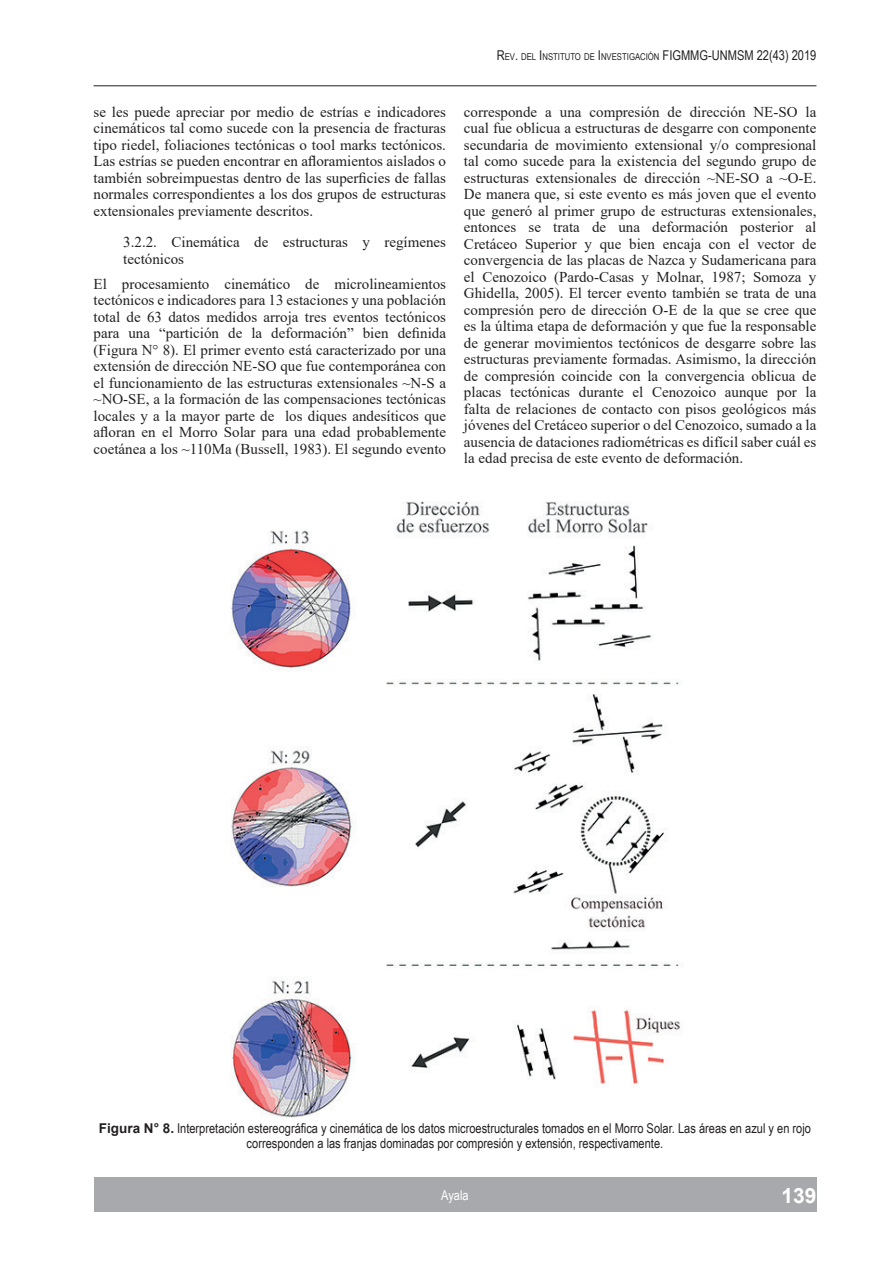
<style>
.page{position:relative;width:893px;height:1263px;background:#fff}
.page>*{position:absolute;margin:0;border:0;box-sizing:border-box;transform-origin:0 0}
.t1{font:700 21px "Arial";color:#fff}
.t2{font:15px/16.5px "Times New Roman";color:#231f20;text-align:justify}
.t3{font:13.5px/15px "Arial Narrow";color:#231f20;text-align:center}
.t4{font:13.5px "Arial Narrow";color:#fff}
.t5{font:9.45px "Arial Narrow";color:#231f20}
.s1{font-size:13.5px}
.s2{font-family:"Arial";font-weight:700}
</style>
<div class="page">
<div style="left:94px;top:1178px;width:722px;height:34px;background:#a8a9ad"></div>
<hr style="left:94px;top:85px;width:722px;height:1px;background:#231f20">
<img style="left:231px;top:502px;width:450px;height:616px">
<p class="t5" style="left:497px;top:50px;width:321px"><span class="s1">R</span>EV<span class="s1">.</span> DEL <span class="s1">I</span>NSTITUTO DE <span class="s1">I</span>NVESTIGACIÓN <span class="s1">FIGMMG-UN MSM 22(43) 2019</span></p>
<p class="t2" style="left:94px;top:103px;width:354px">se les puede apreciar por medio de estrías e indicadores cinemáticos tal como sucede con la presencia de fracturas tipo riedel, foliaciones tectónicas o tool marks tectónicos.<br>Las estrías se pueden encontrar en afloramientos aislados o también sobreimpuestas dentro de las superficies de fallas normales correspondientes a los dos grupos de estructuras extensionales previamente descritos.</p>
<p class="t2" style="left:123px;top:233px;width:324px">3.2.2. Cinemática de estructuras y regímenes tectónicos</p>
<p class="t2" style="left:94px;top:275px;width:354px">El procesamiento cinemático de microlineamientos tectónicos e indicadores para 13 estaciones y una población total de 63 datos medidos arroja tres eventos tectónicos para una “partición de la deformación” bien definida (Figura N° 8). El primer evento está caracterizado por una extensión de dirección NE-SO que fue contemporánea con el funcionamiento de las estructuras extensionales ~N-S a ~NO-SE, a la formación de las compensaciones tectónicas locales y a la mayor parte de los diques andesíticos que afloran en el Morro Solar para una edad probablemente coetánea a los ~110Ma (Bussell, 1983). El segundo evento</p>
<p class="t2" style="left:464px;top:103px;width:354px">corresponde a una compresión de dirección NE-SO la cual fue oblicua a estructuras de desgarre con componente secundaria de movimiento extensional y/o compresional tal como sucede para la existencia del segundo grupo de estructuras extensionales de dirección ~NE-SO a ~O-E.<br>De manera que, si este evento es más joven que el evento que generó al primer grupo de estructuras extensionales, entonces se trata de una deformación posterior al Cretáceo Superior y que bien encaja con el vector de convergencia de las placas de Nazca y Sudamericana para el Cenozoico (Pardo-Casas y Molnar, 1987; Somoza y Ghidella, 2005). El tercer evento también se trata de una compresión pero de dirección O-E de la que se cree que es la última etapa de deformación y que fue la responsable de generar movimientos tectónicos de desgarre sobre las estructuras previamente formadas. Asimismo, la dirección de compresión coincide con la convergencia oblicua de placas tectónicas durante el Cenozoico aunque por la falta de relaciones de contacto con pisos geológicos más jóvenes del Cretáceo superior o del Cenozoico, sumado a la ausencia de dataciones radiométricas es difícil saber cuál es la edad precisa de este evento de deformación.</p>
<p class="t3" style="left:99px;top:1121px;width:714px"><span class="s2">Figura N° 8.</span> Interpretación estereográfica y cinemática de los datos microestructurales tomados en el Morro Solar. Las áreas en azul y en rojo corresponden a las franjas dominadas por compresión y extensión, respectivamente.</p>
<p class="t4" style="left:441px;top:1185px;width:29px">Ayala</p>
<h1 class="t1" style="left:781px;top:1180px;width:37px">139</h1>
</div>
